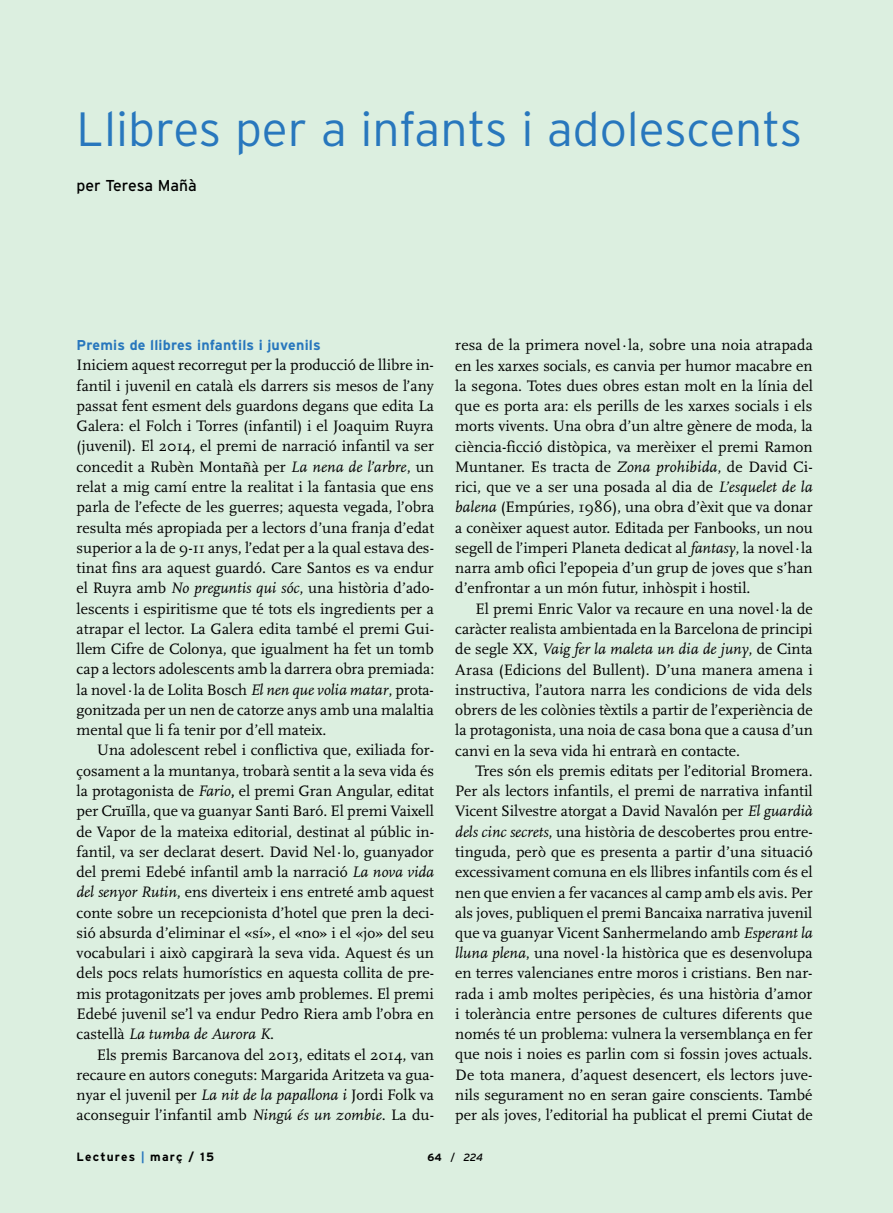
<style>
.page{position:relative;width:893px;height:1213px;background:#fff}
.page>*{position:absolute;margin:0;border:0;box-sizing:border-box;transform-origin:0 0}
.t1{font:300 48px "Interstate";color:#2877bd}
.t2{font:15.75px/20.2px "Scala";color:#000;text-align:justify}
.t3{font:15.75px "Interstate";color:#000}
.t4{font:700 14.25px "Interstate";letter-spacing:.015em;color:#2877bd}
.t5{font:700 12px "Interstate";letter-spacing:.1em;color:#000}
.t6{font:italic 10.5px "Interstate";color:#000}
.s1{font-style:italic}
.s2{font-weight:700}
.s3{color:#2877bd}
.s4{font-weight:700;font-style:normal}
.s5{font-style:normal}
</style>
<div class="page">
<div style="left:0;top:0;width:892px;height:1212px;background:#dcefe0"></div>
<h1 class="t1" style="left:77px;top:111px;width:727px">Llibres per a infants i adolescents</h1>
<p class="t3" style="left:77px;top:179px;width:122px">per Teresa Mañà</p>
<p class="t4" style="left:77px;top:339px;width:246px">Premis de llibres infantils i juvenils</p>
<p class="t2" style="left:77px;top:356px;width:359px">Iniciem aquest recorregut per la producció de llibre in&shy;fantil i juvenil en català els darrers sis mesos de l’any passat fent esment dels guardons degans que edita La Galera: el Folch i Torres (infantil) i el Joaquim Ruyra (juvenil). El 2014, el premi de narració infantil va ser concedit a Rubèn Montañà per <span class="s1">La nena de l’arbre</span>, un relat a mig camí entre la realitat i la fantasia que ens parla de l’efecte de les guerres; aquesta vegada, l’obra resulta més apropiada per a lectors d’una franja d’edat superior a la de 9-11 anys, l’edat per a la qual estava des&shy;tinat fins ara aquest guardó. Care Santos es va endur el Ruyra amb <span class="s1">No preguntis qui sóc</span>, una història d’ado&shy;lescents i espiritisme que té tots els ingredients per a atrapar el lector. La Galera edita també el premi Gui&shy;llem Cifre de Colonya, que igualment ha fet un tomb cap a lectors adolescents amb la darrera obra premiada: la novel·la de Lolita Bosch <span class="s1">El nen que volia matar</span>, prota&shy;gonitzada per un nen de catorze anys amb una malaltia mental que li fa tenir por d’ell mateix.</p>
<p class="t2" style="left:77px;top:741px;width:359px;text-indent:20px">Una adolescent rebel i conflictiva que, exiliada for&shy;çosament a la muntanya, trobarà sentit a la seva vida és la protagonista de <span class="s1">Fario</span><span class="s2">,</span> el premi Gran Angular, editat per Cruïlla, que va guanyar Santi Baró. El premi Vaixell de Vapor de la mateixa editorial, destinat al públic in&shy;fantil, va ser declarat desert. David Nel·lo, guanyador del premi Edebé infantil amb la narració <span class="s1">La nova vida del senyor Rutin</span>, ens diverteix i ens entreté amb aquest conte sobre un recepcionista d’hotel que pren la deci&shy;sió absurda d’eliminar el «sí», el «no» i el «jo» del seu vocabulari i això capgirarà la seva vida. Aquest és un dels pocs relats humorístics en aquesta collita de pre&shy;mis protagonitzats per joves amb problemes. El premi Edebé juvenil se’l va endur Pedro Riera amb l’obra en castellà <span class="s1">La tumba de Aurora K</span>.</p>
<p class="t2" style="left:77px;top:1045px;width:359px;text-indent:20px">Els premis Barcanova del 2013, editats el 2014, van recaure en autors coneguts: Margarida Aritzeta va gua&shy;nyar el juvenil per <span class="s1">La nit de la papallona i</span> Jordi Folk va aconseguir l’infantil amb <span class="s1">Ningú és un zombie</span>. La du-</p>
<p class="t2" style="left:455px;top:336px;width:359px">resa de la primera novel·la, sobre una noia atrapada en les xarxes socials, es canvia per humor macabre en la segona. Totes dues obres estan molt en la línia del que es porta ara: els perills de les xarxes socials i els morts vivents. Una obra d’un altre gènere de moda, la ciència-ficció distòpica, va merèixer el premi Ramon Muntaner. Es tracta de <span class="s1">Zona prohibida</span>, de David Ci&shy;rici, que ve a ser una posada al dia de <span class="s1">L’esquelet de la balena</span> (Empúries, 1986), una obra d’èxit que va donar a conèixer aquest autor. Editada per Fanbooks, un nou segell de l’imperi Planeta dedicat al <span class="s1">fantasy</span>, la novel·la narra amb ofici l’epopeia d’un grup de joves que s’han d’enfrontar a un món futur, inhòspit i hostil.</p>
<p class="t2" style="left:455px;top:599px;width:359px;text-indent:20px">El premi Enric Valor va recaure en una novel·la de caràcter realista ambientada en la Barcelona de principi de segle XX, <span class="s1">Vaig fer la maleta un dia de juny</span>, de Cinta Arasa (Edicions del Bullent). D’una manera amena i instructiva, l’autora narra les condicions de vida dels obrers de les colònies tèxtils a partir de l’experiència de la protagonista, una noia de casa bona que a causa d’un canvi en la seva vida hi entrarà en contacte.</p>
<p class="t2" style="left:455px;top:761px;width:359px;text-indent:20px">Tres són els premis editats per l’editorial Bromera.<br>Per als lectors infantils, el premi de narrativa infantil Vicent Silvestre atorgat a David Navalón per <span class="s1">El guardià dels cinc secrets</span>, una història de descobertes prou entre&shy;tinguda, però que es presenta a partir d’una situació excessivament comuna en els llibres infantils com és el nen que envien a fer vacances al camp amb els avis. Per als joves, publiquen el premi Bancaixa narrativa juvenil que va guanyar Vicent Sanhermelando amb <span class="s1">Esperant la lluna plena</span>, una novel·la històrica que es desenvolupa en terres valencianes entre moros i cristians. Ben nar&shy;rada i amb moltes peripècies, és una història d’amor i tolerància entre persones de cultures diferents que només té un problema: vulnera la versemblança en fer que nois i noies es parlin com si fossin joves actuals.<br>De tota manera, d’aquest desencert, els lectors juve&shy;nils segurament no en seran gaire conscients. També per als joves, l’editorial ha publicat el premi Ciutat de</p>
<p class="t5" style="left:77px;top:1151px;width:139px">Lectures <span class="s3">|</span> març / 15</p>
<p class="t6" style="left:427px;top:1150px;width:57px"><span class="s4">64</span> <span class="s5">/</span> 224</p>
</div>
